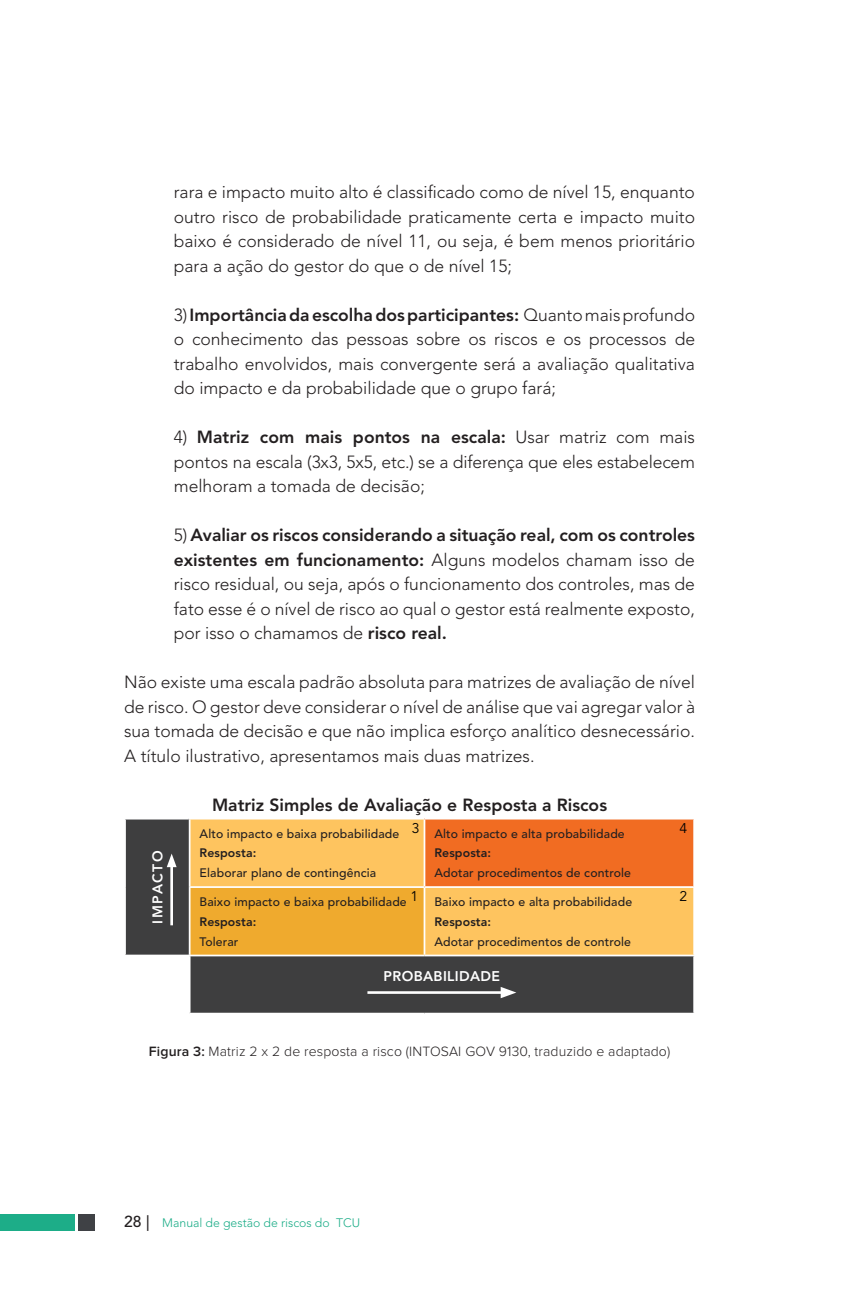
<style>
.page{position:relative;width:844px;height:1290px;background:#fff}
.page>*{position:absolute;margin:0;border:0;box-sizing:border-box;transform-origin:0 0}
.Texto{font:300 17.5px/24.5px "Avenir LT Std";color:#231f20;text-align:justify}
.Texto-2{font:800 17.5px "Avenir LT Std";color:#231f20}
.Nota{font:300 14px "Proxima Nova";letter-spacing:.01em;color:#231f20}
.t1{font:800 14px "Avenir LT Std";letter-spacing:.025em;color:#fff}
.bullet_amarelo{font:14px "Avenir LT Std";color:#000001}
.Rodape{font:500 12.25px "Avenir LT Std";letter-spacing:.01em;color:#231f20}
.Rodape-2{font:800 12.25px "Avenir LT Std";letter-spacing:.01em;color:#231f20}
.t2{font:300 12.25px "Avenir LT Std";color:#1dad88}
.s1{font-weight:800}
.s2{font-weight:600}
.s3{font-weight:500;font-size:15.75px;color:#231f20}
</style>
<div class="page">
<div style="left:0;top:1214px;width:74px;height:16px;background:#1dad88"></div>
<div style="left:78px;top:1214px;width:17px;height:16px;background:#3f4145"></div>
<svg style="left:126px;top:819px;width:567px;height:194px;background:#515152"></svg>
<div style="left:190px;top:819px;width:503px;height:135px;background:#fec45f"></div>
<div style="left:424px;top:818px;width:270px;height:69px;background:#f16c22"></div>
<div style="left:189px;top:887px;width:235px;height:68px;background:#efaa2e"></div>
<hr style="left:189px;top:819px;width:1px;height:67px;background:#fff">
<hr style="left:424px;top:818px;width:270px;height:1px;background:#fff">
<hr style="left:423px;top:819px;width:2px;height:67px;background:#fff">
<hr style="left:693px;top:819px;width:1px;height:67px;background:#fff">
<hr style="left:189px;top:886px;width:235px;height:2px;background:#fff">
<hr style="left:189px;top:888px;width:1px;height:66px;background:#fff">
<hr style="left:424px;top:886px;width:270px;height:2px;background:#fff">
<hr style="left:423px;top:888px;width:2px;height:66px;background:#fff">
<hr style="left:124px;top:954px;width:66px;height:2px;background:#fff">
<hr style="left:189px;top:956px;width:1px;height:57px;background:#fff">
<hr style="left:189px;top:954px;width:235px;height:2px;background:#fff">
<hr style="left:424px;top:954px;width:270px;height:2px;background:#fff">
<hr style="left:367px;top:991px;width:138px;height:3px;background:#fff">
<svg style="left:500px;top:987px;width:16px;height:11px"></svg>
<hr style="left:170px;top:863px;width:3px;height:62px;background:#fff">
<svg style="left:167px;top:853px;width:9px;height:14px"></svg>
<p class="Texto" style="left:174px;top:180px;width:522px">rara e impacto muito alto é classificado como de nível 15, enquanto outro risco de probabilidade praticamente certa e impacto muito baixo é considerado de nível 11, ou seja, é bem menos prioritário para a ação do gestor do que o de nível 15;</p>
<p class="Texto" style="left:174px;top:302px;width:522px">3) <span class="s1">Importância da escolha dos participantes:</span> Quanto mais profundo o conhecimento das pessoas sobre os riscos e os processos de trabalho envolvidos, mais convergente será a avaliação qualitativa do impacto e da probabilidade que o grupo fará;</p>
<p class="Texto" style="left:174px;top:425px;width:522px">4) <span class="s1">Matriz com mais pontos na escala:</span> Usar matriz com mais pontos na escala (3x3, 5x5, etc.) se a diferença que eles estabelecem melhoram a tomada de decisão;</p>
<p class="Texto" style="left:174px;top:523px;width:522px">5) <span class="s1">Avaliar os riscos considerando a situação real, com os controles existentes em funcionamento:</span> Alguns modelos chamam isso de risco residual, ou seja, após o funcionamento dos controles, mas de fato esse é o nível de risco ao qual o gestor está realmente exposto, por isso o chamamos de <span class="s1">risco real.</span></p>
<p class="Texto" style="left:124px;top:670px;width:572px">Não existe uma escala padrão absoluta para matrizes de avaliação de nível de risco. O gestor deve considerar o nível de análise que vai agregar valor à sua tomada de decisão e que não implica esforço analítico desnecessário.<br>A título ilustrativo, apresentamos mais duas matrizes.</p>
<p class="Texto-2" style="left:212px;top:794px;width:396px">Matriz Simples de Avaliação e Resposta a Riscos</p>
<p class="t1" style="left:149px;top:923px;width:74px;rotate:-90deg">I M P A C T O</p>
<p class="bullet_amarelo" style="left:411px;top:820px;width:9px">3</p>
<p class="bullet_amarelo" style="left:679px;top:820px;width:9px">4</p>
<p class="Rodape" style="left:199px;top:826px;width:201px">Alto impacto e baixa probabilidade</p>
<p class="Rodape-2" style="left:199px;top:846px;width:58px">Resposta:</p>
<p class="Rodape" style="left:199px;top:866px;width:178px">Elaborar plano de contingência</p>
<p class="Rodape" style="left:434px;top:826px;width:192px">Alto impacto e alta probabilidade</p>
<p class="Rodape-2" style="left:434px;top:846px;width:58px">Resposta:</p>
<p class="Rodape" style="left:434px;top:866px;width:198px">Adotar procedimentos de controle</p>
<p class="bullet_amarelo" style="left:410px;top:888px;width:9px">1</p>
<p class="bullet_amarelo" style="left:679px;top:888px;width:9px">2</p>
<p class="Rodape" style="left:199px;top:895px;width:209px">Baixo impacto e baixa probabilidade</p>
<p class="Rodape-2" style="left:199px;top:914px;width:58px">Resposta:</p>
<p class="Rodape" style="left:199px;top:934px;width:40px">Tolerar</p>
<p class="Rodape" style="left:434px;top:895px;width:199px">Baixo impacto e alta probabilidade</p>
<p class="Rodape-2" style="left:434px;top:914px;width:58px">Resposta:</p>
<p class="Rodape" style="left:434px;top:934px;width:198px">Adotar procedimentos de controle</p>
<p class="t1" style="left:383px;top:968px;width:118px">PROBABILIDADE</p>
<p class="Nota" style="left:149px;top:1045px;width:522px"><span class="s2">Figura 3:</span> Matriz 2 x 2 de resposta a risco (INTOSAI GOV 9130, traduzido e adaptado)</p>
<p class="t2" style="left:124px;top:1216px;width:237px"><span class="s3">28 |</span> Manual de gestão de riscos do TCU</p>
</div>
